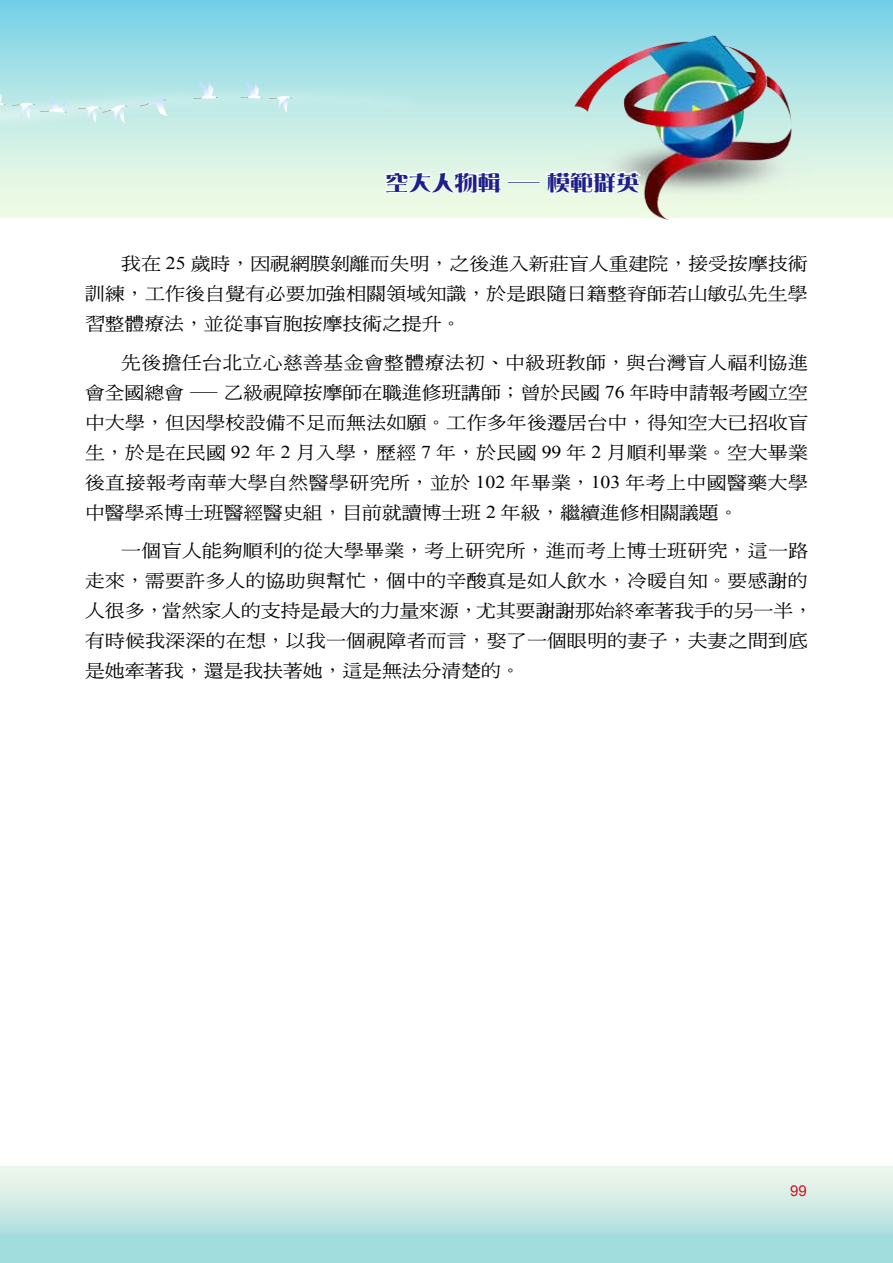
<style>
.page{position:relative;width:893px;height:1263px;background:#fff}
.page>*{position:absolute;margin:0;border:0;box-sizing:border-box;transform-origin:0 0}
.t1{font:21px "DF Yea Song Bd HKP BF";color:#1d2088;scale:1.1 1}
.t2{font:18px/30px "DF Ming Md HK BF";letter-spacing:.015em;color:#000;text-align:justify;scale:1.1 1}
.t3{font:15px "Arial";color:#d0121b}
.s1{font-family:"P Ming Li U"}
.s2{font-family:"Times New Roman"}
</style>
<div class="page">
<div style="left:0;top:1166px;width:893px;height:97px;background:linear-gradient(to bottom,#f4f6ec,#94d8da)"></div>
<div style="left:0;top:0;width:893px;height:218px;background:linear-gradient(to bottom,#79d1e8,#faffe4)"></div>
<img style="left:0;top:0;width:460px;height:178px">
<svg style="left:78px;top:105px;width:51px;height:19px"></svg>
<svg style="left:269px;top:96px;width:24px;height:17px"></svg>
<svg style="left:193px;top:80px;width:25px;height:19px"></svg>
<svg style="left:240px;top:81px;width:23px;height:18px"></svg>
<svg style="left:0;top:88px;width:67px;height:32px;background:#c6ebea"></svg>
<svg style="left:139px;top:99px;width:29px;height:17px"></svg>
<img style="left:572px;top:12px;width:247px;height:207px">
<svg style="left:381px;top:170px;width:124px;height:25px"></svg>
<div style="left:507px;top:181px;width:34px;height:3px;border:2px solid #fff"></div>
<svg style="left:542px;top:169px;width:102px;height:26px"></svg>
<p class="t1" style="left:385px;top:172px;width:233px">空大人物輯<span class="s1">－</span>模範群英</p>
<p class="t2" style="left:85px;top:249px;width:658px;text-indent:36px">我在 <span class="s2">25</span> 歲時，因視網膜剝離而失明，之後進入新莊盲人重建院，接受按摩技術訓練，工作後自覺有必要加強相關領域知識，於是跟隨日籍整脊師若山敏弘先生學習整體療法，並從事盲胞按摩技術之提升。</p>
<p class="t2" style="left:85px;top:347px;width:659px;text-indent:36px">先後擔任台北立心慈善基金會整體療法初、中級班教師，與台灣盲人福利協進會全國總會－乙級視障按摩師在職進修班講師；曾於民國 <span class="s2">76</span> 年時申請報考國立空中大學，但因學校設備不足而無法如願。工作多年後遷居台中，得知空大已招收盲生，於是在民國 <span class="s2">92</span> 年 <span class="s2">2</span> 月入學，歷經 <span class="s2">7</span> 年，於民國 <span class="s2">99</span> 年 <span class="s2">2</span> 月順利畢業。空大畢業後直接報考南華大學自然醫學研究所，並於 <span class="s2">102</span> 年畢業，<span class="s2">103</span> 年考上中國醫藥大學中醫學系博士班醫經醫史組，目前就讀博士班 <span class="s2">2</span> 年級，繼續進修相關議題。</p>
<p class="t2" style="left:85px;top:536px;width:663px;text-align:left;text-indent:36px">一個盲人能夠順利的從大學畢業，考上研究所，進而考上博士班研究，這一路走來，需要許多人的協助與幫忙，個中的辛酸真是如人飲水，冷暖自知。要感謝的人很多，當然家人的支持是最大的力量來源，尤其要謝謝那始終牽著我手的另一半，有時候我深深的在想，以我一個視障者而言，娶了一個眼明的妻子，夫妻之間到底是她牽著我，還是我扶著她，這是無法分清楚的。</p>
<p class="t3" style="left:790px;top:1181px;width:18px">99</p>
</div>
